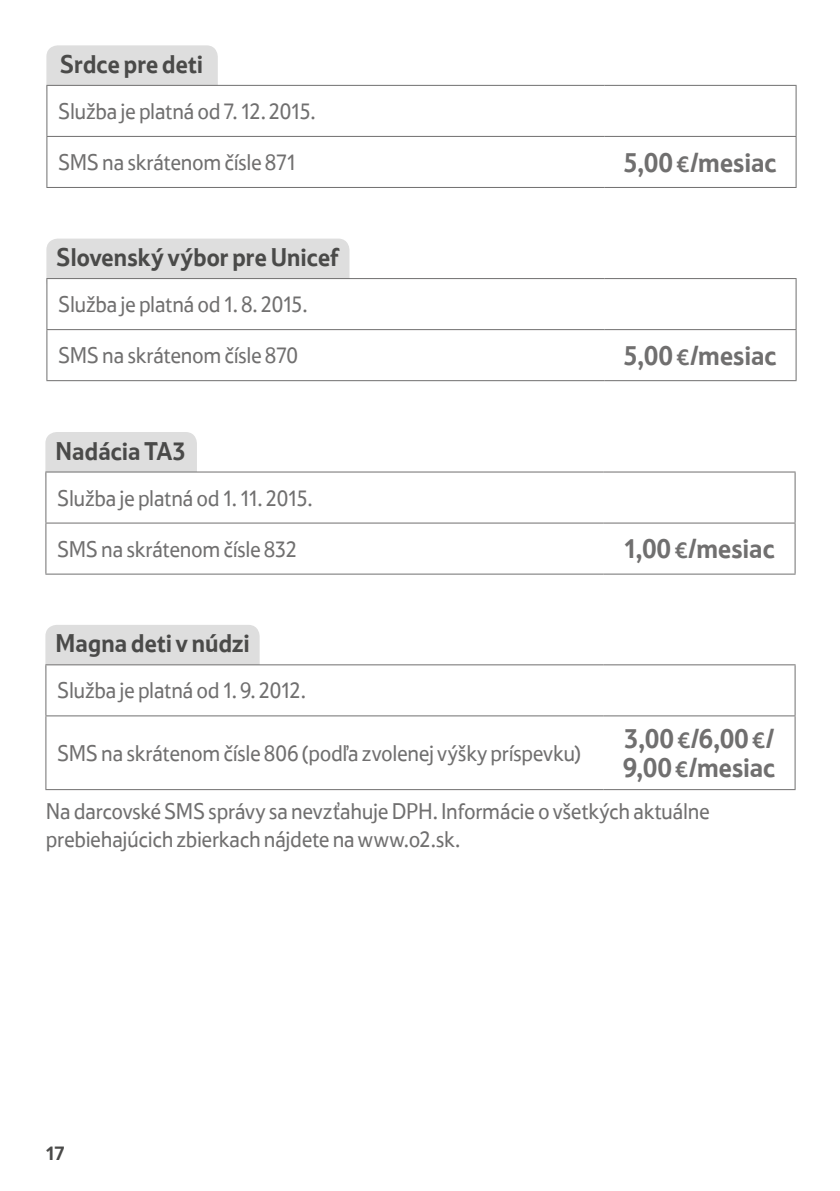
<style>
.page{position:relative;width:840px;height:1191px;background:#fff}
.page>*{position:absolute;margin:0;border:0;box-sizing:border-box;transform-origin:0 0}
.t1{font:700 28px/28px "Tesco OT";letter-spacing:-.02em;color:#706f6f;scale:.94 1}
.t2{font:700 26px "Tesco OT";letter-spacing:-.02em;color:#4a4a49;scale:.94 1}
.t3{font:23px/27.6px "Tesco OT";letter-spacing:-.02em;color:#706f6f;scale:.94 1}
.t4{font:700 20px "Tesco OT";color:#4a4a49}
.s1{font-size:23px}
</style>
<div class="page">
<div style="left:46px;top:45px;width:172px;height:54px;background:#dedede;border-radius:11px"></div>
<svg style="left:47px;top:86px;width:748px;height:101px"></svg>
<hr style="left:46px;top:85px;width:558px;height:1px;background:#706f6f">
<hr style="left:46px;top:86px;width:1px;height:50px;background:#706f6f">
<hr style="left:604px;top:85px;width:192px;height:1px;background:#706f6f">
<hr style="left:795px;top:86px;width:1px;height:50px;background:#706f6f">
<hr style="left:46px;top:136px;width:558px;height:1px;background:#706f6f">
<hr style="left:46px;top:137px;width:1px;height:50px;background:#706f6f">
<hr style="left:604px;top:136px;width:192px;height:1px;background:#706f6f">
<hr style="left:795px;top:137px;width:1px;height:50px;background:#706f6f">
<hr style="left:46px;top:187px;width:558px;height:1px;background:#706f6f">
<hr style="left:604px;top:187px;width:192px;height:1px;background:#706f6f">
<div style="left:46px;top:238px;width:303px;height:54px;background:#dedede;border-radius:11px"></div>
<svg style="left:47px;top:279px;width:748px;height:101px"></svg>
<hr style="left:46px;top:278px;width:558px;height:1px;background:#706f6f">
<hr style="left:46px;top:279px;width:1px;height:50px;background:#706f6f">
<hr style="left:604px;top:278px;width:192px;height:1px;background:#706f6f">
<hr style="left:795px;top:279px;width:1px;height:50px;background:#706f6f">
<hr style="left:46px;top:329px;width:558px;height:1px;background:#706f6f">
<hr style="left:46px;top:330px;width:1px;height:50px;background:#706f6f">
<hr style="left:604px;top:329px;width:192px;height:1px;background:#706f6f">
<hr style="left:795px;top:330px;width:1px;height:50px;background:#706f6f">
<hr style="left:46px;top:380px;width:558px;height:1px;background:#706f6f">
<hr style="left:604px;top:380px;width:192px;height:1px;background:#706f6f">
<div style="left:45px;top:625px;width:214px;height:53px;background:#dedede;border-radius:11px"></div>
<svg style="left:46px;top:665px;width:748px;height:124px"></svg>
<hr style="left:45px;top:664px;width:558px;height:1px;background:#706f6f">
<hr style="left:45px;top:665px;width:1px;height:50px;background:#706f6f">
<hr style="left:603px;top:664px;width:192px;height:1px;background:#706f6f">
<hr style="left:794px;top:665px;width:1px;height:50px;background:#706f6f">
<hr style="left:45px;top:715px;width:558px;height:1px;background:#706f6f">
<hr style="left:45px;top:716px;width:1px;height:73px;background:#706f6f">
<hr style="left:603px;top:715px;width:192px;height:1px;background:#706f6f">
<hr style="left:794px;top:716px;width:1px;height:73px;background:#706f6f">
<hr style="left:45px;top:789px;width:558px;height:1px;background:#706f6f">
<hr style="left:603px;top:789px;width:192px;height:1px;background:#706f6f">
<div style="left:45px;top:432px;width:152px;height:54px;background:#dedede;border-radius:11px"></div>
<svg style="left:46px;top:472px;width:748px;height:101px"></svg>
<hr style="left:45px;top:471px;width:558px;height:1px;background:#706f6f">
<hr style="left:45px;top:472px;width:1px;height:50px;background:#706f6f">
<hr style="left:603px;top:471px;width:192px;height:1px;background:#706f6f">
<hr style="left:794px;top:472px;width:1px;height:50px;background:#706f6f">
<hr style="left:45px;top:522px;width:558px;height:1px;background:#706f6f">
<hr style="left:45px;top:523px;width:1px;height:50px;background:#706f6f">
<hr style="left:603px;top:522px;width:192px;height:1px;background:#706f6f">
<hr style="left:794px;top:523px;width:1px;height:50px;background:#706f6f">
<hr style="left:45px;top:573px;width:558px;height:1px;background:#706f6f">
<hr style="left:603px;top:573px;width:192px;height:1px;background:#706f6f">
<p class="t2" style="left:60px;top:47px;width:154px">Srdce pre deti</p>
<p class="t3" style="left:58px;top:97px;width:275px">Služba je platná od 7. 12. 2015.</p>
<p class="t3" style="left:58px;top:148px;width:254px">SMS na skrátenom čísle 871</p>
<p class="t1" style="left:623px;top:147px;width:164px">5,00 <span class="s1">€</span>/mesiac</p>
<p class="t2" style="left:56px;top:240px;width:302px">Slovenský výbor pre Unicef</p>
<p class="t3" style="left:58px;top:290px;width:267px">Služba je platná od 1. 8. 2015.</p>
<p class="t3" style="left:58px;top:341px;width:256px">SMS na skrátenom čísle 870</p>
<p class="t1" style="left:623px;top:340px;width:164px">5,00 <span class="s1">€</span>/mesiac</p>
<p class="t2" style="left:55px;top:434px;width:140px">Nadácia TA3</p>
<p class="t3" style="left:57px;top:483px;width:273px">Služba je platná od 1. 11. 2015.</p>
<p class="t3" style="left:57px;top:534px;width:257px">SMS na skrátenom čísle 832</p>
<p class="t1" style="left:623px;top:534px;width:162px">1,00 <span class="s1">€</span>/mesiac</p>
<p class="t2" style="left:55px;top:626px;width:209px">Magna deti v núdzi</p>
<p class="t3" style="left:57px;top:676px;width:266px">Služba je platná od 1. 9. 2012.</p>
<p class="t3" style="left:57px;top:738px;width:558px">SMS na skrátenom čísle 806 (podľa zvolenej výšky príspevku)</p>
<p class="t1" style="left:622px;top:724px;width:164px">3,00 <span class="s1">€</span>/6,00 <span class="s1">€</span>/<br>9,00 <span class="s1">€</span>/mesiac</p>
<p class="t3" style="left:46px;top:797px;width:707px">Na darcovské SMS správy sa nevzťahuje DPH. Informácie o všetkých aktuálne prebiehajúcich zbierkach nájdete na www.o2.sk.</p>
<p class="t4" style="left:45px;top:1139px;width:21px">17</p>
</div>
